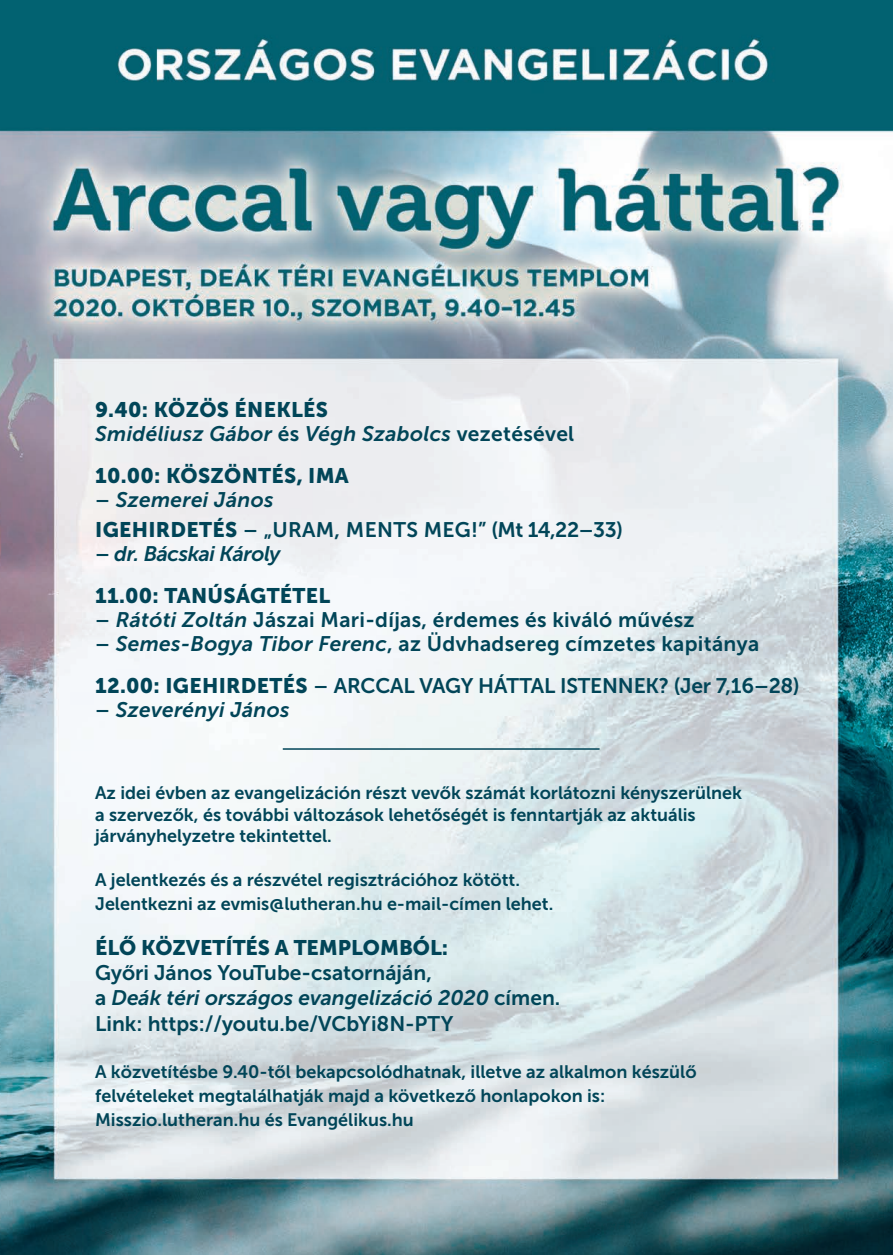
<style>
.page{position:relative;width:893px;height:1255px;background:#fff}
.page>*{position:absolute;margin:0;border:0;box-sizing:border-box;transform-origin:0 0}
.t1{font:21px/25.2px "Museo Sans 700";color:#014558}
.t2{font:21px "Museo Sans 900";letter-spacing:.015em;color:#014558}
.t3{font:italic 21px "Museo Sans 700";letter-spacing:.015em;color:#014558}
.t4{font:italic 21px "Museo Sans 700";letter-spacing:-.02em;color:#014558}
.t5{font:18px/24px "Museo Sans 700";color:#014558}
.s1{font-style:normal}
.s2{font-style:italic}
.s3{font-family:"Museo Sans 900"}
</style>
<div class="page">
<img style="left:0;top:0;width:893px;height:1254px">
<hr style="left:283px;top:748px;width:317px;height:1px;background:#014558">
<p class="t2" style="left:95px;top:397px;width:234px">9.40: KÖZÖS ÉNEKLÉS</p>
<p class="t3" style="left:95px;top:421px;width:481px">Smidéliusz Gábor <span class="s1">és</span> Végh Szabolcs <span class="s1">vezetésével</span></p>
<p class="t2" style="left:95px;top:463px;width:255px">10.00: KÖSZÖNTÉS, IMA</p>
<p class="t1" style="left:95px;top:484px;width:529px;line-height:30px">– <span class="s2">Szemerei János<br></span><span class="s3">IGEHIRDETÉS</span> – „URAM, MENTS MEG!” (Mt 14,22–33)</p>
<p class="t4" style="left:95px;top:541px;width:187px"><span class="s1">–</span> dr. Bácskai Károly</p>
<p class="t2" style="left:95px;top:583px;width:237px">11.00: TANÚSÁGTÉTEL</p>
<p class="t1" style="left:95px;top:606px;width:601px">– <span class="s2">Rátóti Zoltán</span> Jászai Mari-díjas, érdemes és kiváló művész</p>
<p class="t1" style="left:95px;top:622px;width:706px;line-height:42px">– <span class="s2">Semes-Bogya Tibor Ferenc</span>, az Üdvhadsereg címzetes kapitánya<br><span class="s3">12.00: IGEHIRDETÉS</span> – ARCCAL VAGY HÁTTAL ISTENNEK? (Jer 7,16–28)</p>
<p class="t3" style="left:95px;top:697px;width:196px"><span class="s1">–</span> Szeverényi János</p>
<p class="t5" style="left:95px;top:782px;width:648px;line-height:21.6px">Az idei évben az evangelizáción részt vevők számát korlátozni kényszerülnek a szervezők, és további változások lehetőségét is fenntartják az aktuális járványhelyzetre tekintettel.</p>
<p class="t5" style="left:95px;top:867px;width:460px">A jelentkezés és a részvétel regisztrációhoz kötött.<br>Jelentkezni az evmis@lutheran.hu e-mail-címen lehet.</p>
<p class="t2" style="left:95px;top:935px;width:355px">ÉLŐ KÖZVETÍTÉS A TEMPLOMBÓL:</p>
<p class="t1" style="left:95px;top:960px;width:467px">Győri János YouTube-csatornáján,<br>a <span class="s2">Deák téri országos evangelizáció 2020</span> címen.<br>Link: https://youtu.be/VCbYi8N-PTY</p>
<p class="t5" style="left:95px;top:1059px;width:603px">A közvetítésbe 9.40-től bekapcsolódhatnak, illetve az alkalmon készülő felvételeket megtalálhatják majd a következő honlapokon is:<br>Misszio.lutheran.hu és Evangélikus.hu</p>
</div>
